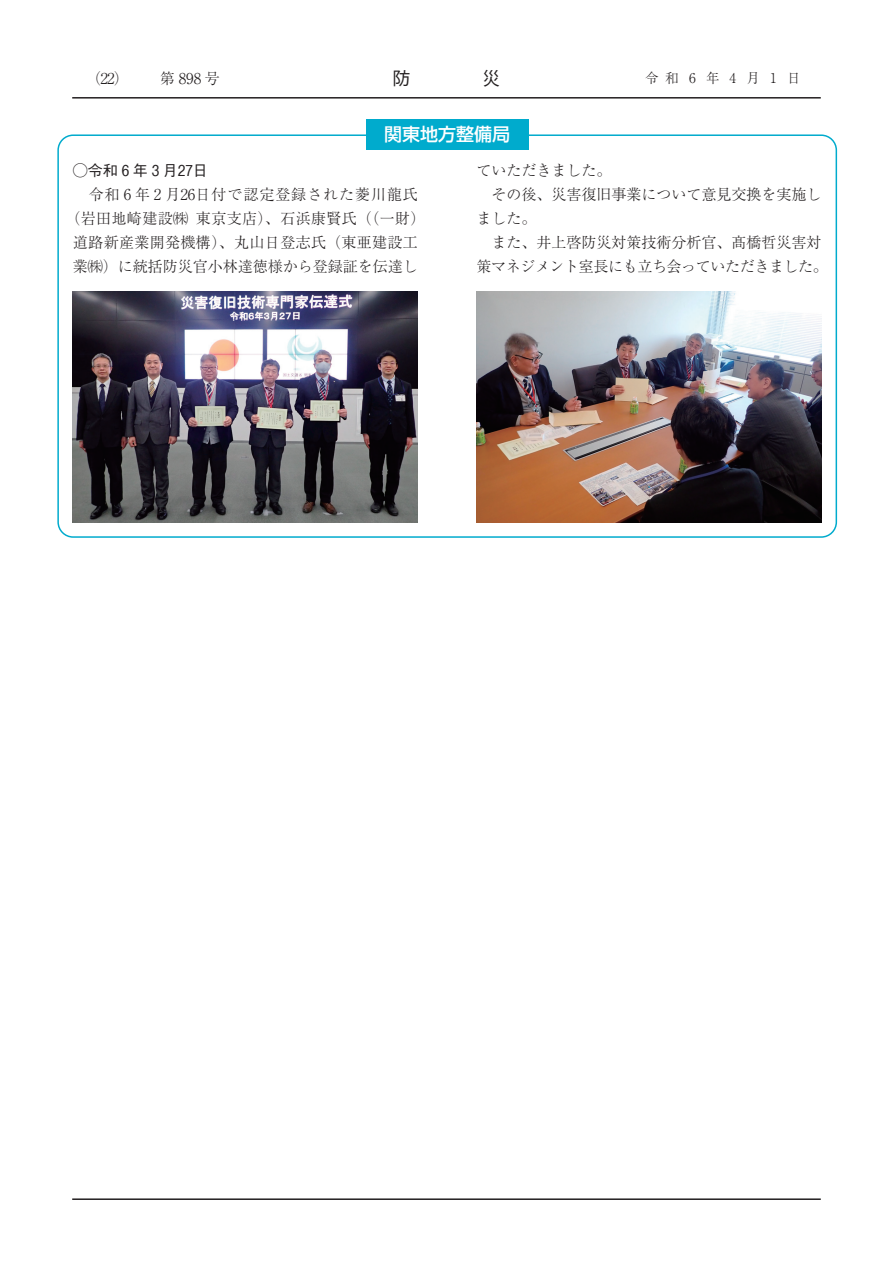
<style>
.page{position:relative;width:893px;height:1263px;background:#fff}
.page>*{position:absolute;margin:0;border:0;box-sizing:border-box;transform-origin:0 0}
.t1{font:500 18px "UD Shin Go Pro";color:#fff}
.t2{font:500 18px "Gothic BBB Pro";color:#231f20}
.t3{font:300 15px/24px "Ryumin Pro";letter-spacing:.025em;color:#231f20;text-align:center}
.t4{font:300 15px/24px "Ryumin Pro";color:#231f20}
.t5{font:500 15px "Gothic BBB Pro";color:#231f20}
.t6{font:300 13.5px "Ryumin Pro";color:#231f20}
</style>
<div class="page">
<hr style="left:72px;top:97px;width:749px;height:2px;background:#231f20">
<hr style="left:72px;top:1198px;width:749px;height:2px;background:#231f20">
<div style="left:57px;top:134px;width:780px;height:404px;border:2px solid #00abcd;border-radius:15px"></div>
<div style="left:366px;top:119px;width:162px;height:30px;background:#00abcd"></div>
<img style="left:73px;top:292px;width:345px;height:231px">
<img style="left:476px;top:292px;width:345px;height:231px">
<p class="t4" style="left:86px;top:65px;width:44px">（22）</p>
<p class="t4" style="left:160px;top:65px;width:61px">第 898 号</p>
<p class="t2" style="left:392px;top:64px;width:19px">防</p>
<p class="t2" style="left:482px;top:64px;width:19px">災</p>
<p class="t6" style="left:645px;top:68px;width:157px">令 和 6 年 4 月 1 日</p>
<p class="t1" style="left:384px;top:120px;width:127px">関東地方整備局</p>
<p class="t4" style="left:476px;top:157px;width:353px">ていただきました。<br>　その後、災害復旧事業について意見交換を実施しました。<br>　また、井上啓防災対策技術分析官、髙橋哲災害対策マネジメント室長にも立ち会っていただきました。</p>
<p class="t5" style="left:73px;top:158px;width:136px">◯令和 6 年 3 月27日</p>
<p class="t3" style="left:65px;top:181px;width:361px">　令和 6 年 2 月26日付で認定登録された菱川龍氏（岩田地崎建設㈱ 東京支店）、石浜康賢氏（（一財）道路新産業開発機構）、丸山日登志氏（東亜建設工業㈱）に統括防災官小林達徳様から登録証を伝達し</p>
</div>
